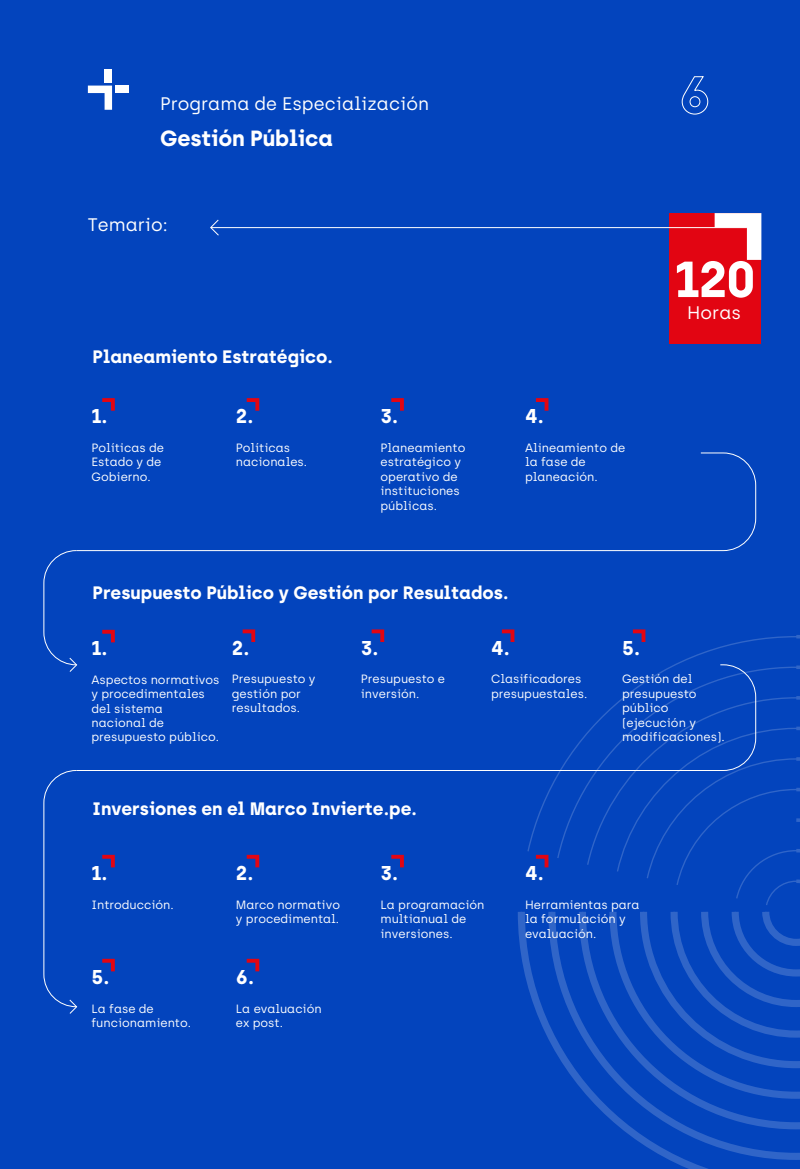
<style>
.page{position:relative;width:800px;height:1169px;background:#fff}
.page>*{position:absolute;margin:0;border:0;box-sizing:border-box;transform-origin:0 0}
.t1{font:700 50.6px "Archia";color:#fff}
.t2{font:700 22px "Archia";letter-spacing:-.01em;color:#fff}
.t3{font:700 20px "Archia";color:#fff}
.t4{font:18.2px "Archia";color:#fff}
.t5{font:700 18px "Archia";color:#fff}
.t6{font:12px/14.4px "Archia";color:#fff}
</style>
<div class="page">
<div style="left:0;top:0;width:800px;height:1168px;background:#0344bd"></div>
<svg style="left:681px;top:76px;width:28px;height:39px"></svg>
<svg style="left:88px;top:86px;width:24px;height:24px"></svg>
<div style="left:105px;top:69px;width:7px;height:13px;background:#fff"></div>
<div style="left:115px;top:86px;width:14px;height:7px;background:#fff"></div>
<div style="left:670px;top:213px;width:91px;height:130px;background:#e20512"></div>
<svg style="left:715px;top:213px;width:46px;height:47px"></svg>
<hr style="left:211px;top:227px;width:536px;height:1px;background:#fff">
<svg style="left:210px;top:219px;width:10px;height:17px"></svg>
<svg style="left:518px;top:911px;width:187px;height:257px"></svg>
<svg style="left:545px;top:911px;width:255px;height:252px"></svg>
<svg style="left:575px;top:911px;width:225px;height:221px"></svg>
<svg style="left:606px;top:911px;width:194px;height:191px"></svg>
<svg style="left:102px;top:398px;width:13px;height:12px"></svg>
<svg style="left:102px;top:629px;width:13px;height:13px"></svg>
<svg style="left:247px;top:398px;width:12px;height:12px"></svg>
<svg style="left:391px;top:398px;width:13px;height:12px"></svg>
<svg style="left:536px;top:398px;width:12px;height:12px"></svg>
<svg style="left:243px;top:629px;width:12px;height:13px"></svg>
<svg style="left:633px;top:629px;width:167px;height:442px"></svg>
<svg style="left:372px;top:629px;width:12px;height:13px"></svg>
<svg style="left:502px;top:629px;width:12px;height:13px"></svg>
<svg style="left:78px;top:452px;width:679px;height:99px"></svg>
<svg style="left:43px;top:550px;width:35px;height:122px"></svg>
<svg style="left:102px;top:854px;width:13px;height:13px"></svg>
<svg style="left:247px;top:854px;width:12px;height:13px"></svg>
<svg style="left:102px;top:958px;width:13px;height:13px"></svg>
<svg style="left:247px;top:958px;width:12px;height:13px"></svg>
<svg style="left:391px;top:854px;width:13px;height:13px"></svg>
<svg style="left:536px;top:854px;width:12px;height:13px"></svg>
<svg style="left:75px;top:663px;width:682px;height:108px"></svg>
<svg style="left:43px;top:769px;width:35px;height:245px"></svg>
<h3 class="t4" style="left:160px;top:93px;width:270px">Programa de Especialización</h3>
<h2 class="t2" style="left:160px;top:125px;width:174px">Gestión Pública</h2>
<h3 class="t4" style="left:88px;top:214px;width:81px">Temario:</h3>
<h3 class="t5" style="left:93px;top:345px;width:242px">Planeamiento Estratégico.</h3>
<h3 class="t3" style="left:91px;top:404px;width:18px">1.</h3>
<p class="t6" style="left:91px;top:440px;width:74px">Políticas de<br>Estado y de<br>Gobierno.</p>
<h3 class="t3" style="left:236px;top:404px;width:19px">2.</h3>
<p class="t6" style="left:236px;top:440px;width:73px">Políticas nacionales.</p>
<h3 class="t3" style="left:381px;top:404px;width:19px">3.</h3>
<p class="t6" style="left:381px;top:440px;width:86px">Planeamiento estratégico y operativo de instituciones públicas.</p>
<h3 class="t3" style="left:525px;top:404px;width:20px">4.</h3>
<p class="t6" style="left:525px;top:440px;width:102px">Alineamiento de la fase de planeación.</p>
<h1 class="t1" style="left:674px;top:248px;width:83px">120</h1>
<h3 class="t4" style="left:687px;top:302px;width:55px">Horas</h3>
<h3 class="t5" style="left:93px;top:582px;width:417px">Presupuesto Público y Gestión por Resultados.</h3>
<h3 class="t3" style="left:91px;top:635px;width:18px">1.</h3>
<p class="t6" style="left:91px;top:672px;width:130px">Aspectos normativos y procedimentales del sistema nacional de presupuesto público.</p>
<h3 class="t3" style="left:232px;top:635px;width:19px">2.</h3>
<p class="t6" style="left:232px;top:671px;width:85px">Presupuesto y gestión por resultados.</p>
<h3 class="t3" style="left:361px;top:635px;width:19px">3.</h3>
<p class="t6" style="left:361px;top:671px;width:86px">Presupuesto e inversión.</p>
<h3 class="t3" style="left:491px;top:635px;width:20px">4.</h3>
<p class="t6" style="left:491px;top:671px;width:98px">Clasificadores presupuestales.</p>
<h3 class="t5" style="left:93px;top:797px;width:326px">Inversiones en el Marco Invierte.pe.</h3>
<h3 class="t3" style="left:622px;top:635px;width:20px">5.</h3>
<p class="t6" style="left:622px;top:671px;width:104px">Gestión del presupuesto público (ejecución y modificaciones).</p>
<h3 class="t3" style="left:91px;top:860px;width:18px">1.</h3>
<p class="t6" style="left:91px;top:897px;width:84px">Introducción.</p>
<h3 class="t3" style="left:91px;top:964px;width:20px">5.</h3>
<p class="t6" style="left:91px;top:1001px;width:101px">La fase de funcionamiento.</p>
<h3 class="t3" style="left:236px;top:860px;width:19px">2.</h3>
<p class="t6" style="left:236px;top:897px;width:106px">Marco normativo y procedimental.</p>
<h3 class="t3" style="left:236px;top:964px;width:20px">6.</h3>
<p class="t6" style="left:236px;top:1001px;width:87px">La evaluación ex post.</p>
<h3 class="t3" style="left:381px;top:860px;width:19px">3.</h3>
<p class="t6" style="left:381px;top:897px;width:105px">La programación multianual de inversiones.</p>
<h3 class="t3" style="left:525px;top:860px;width:20px">4.</h3>
<p class="t6" style="left:525px;top:897px;width:116px">Herramientas para la formulación y evaluación.</p>
</div>
